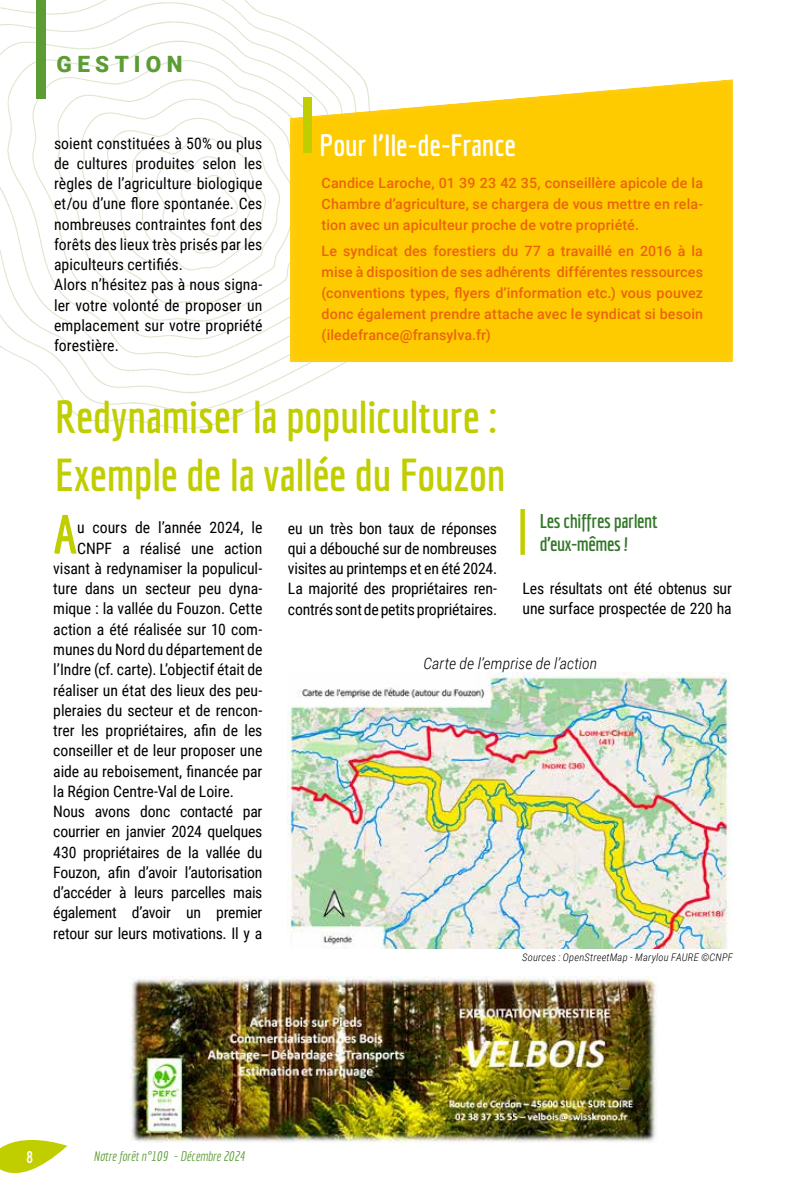
<style>
.page{position:relative;width:787px;height:1191px;background:#fff}
.page>*{position:absolute;margin:0;border:0;box-sizing:border-box;transform-origin:0 0}
.t1{font:700 53.85px "Economica";color:#c0ce00}
.t2{font:700 45px/58.2px "Economica";letter-spacing:-.005em;color:#c0ce00}
.t3{font:700 30px "Economica";letter-spacing:-.005em;color:#fff}
.t4{font:900 22.5px "Roboto";letter-spacing:.235em;color:#5c9c35}
.t5{font:700 19.5px/23.4px "Economica";letter-spacing:-.015em;color:#34762a}
.t6{font:700 16.5px "Economica";color:#fff}
.t7{font:15.75px/20.2px "Roboto Condensed";letter-spacing:-.005em;color:#000}
.t8{font:italic 300 15.75px "Roboto Condensed";letter-spacing:.005em;color:#000}
.t9{font:500 14.25px/21px "Roboto";letter-spacing:.01em;color:#ea640d;text-align:justify}
.t10{font:italic 13.5px "Economica";color:#5c9c35}
.t11{font:italic 300 10.5px "Roboto Condensed";letter-spacing:.02em;color:#000}
</style>
<div class="page">
<img style="left:0;top:0;width:393px;height:428px">
<div style="left:36px;top:0;width:10px;height:99px;background:#5c9c35"></div>
<div style="left:520px;top:509px;width:5px;height:46px;background:#c0ce00"></div>
<img style="left:288px;top:673px;width:443px;height:275px">
<img style="left:129px;top:976px;width:529px;height:167px">
<div style="left:289px;top:77px;width:446px;height:285px;background:#fff;opacity:.2"></div>
<div style="left:303px;top:98px;width:8px;height:55px;background:#c0ce00"></div>
<svg style="left:0;top:1140px;width:67px;height:34px"></svg>
<h3 class="t4" style="left:57px;top:48px;width:127px">GESTION</h3>
<p class="t7" style="left:54px;top:132px;width:210px">soient constituées à 50% ou plus de cultures produites selon les règles de l’agriculture biologique et/ou d’une flore spontanée. Ces nombreuses contraintes font des forêts des lieux très prisés par les apiculteurs certifiés.<br>Alors n’hésitez pas à nous signa&shy;ler votre volonté de proposer un emplacement sur votre propriété forestière.</p>
<h3 class="t3" style="left:319px;top:128px;width:198px">Pour l’Ile-de-France</h3>
<p class="t9" style="left:321px;top:172px;width:383px">Candice Laroche, 01 39 23 42 35, conseillère apicole de la Chambre d’agriculture, se chargera de vous mettre en rela&shy;tion avec un apiculteur proche de votre propriété.</p>
<p class="t9" style="left:321px;top:240px;width:383px">Le syndicat des forestiers du 77 a travaillé en 2016 à la mise à disposition de ses adhérents différentes ressources (conventions types, flyers d’information etc.) vous pouvez donc également prendre attache avec le syndicat si besoin (iledefrance@fransylva.fr)</p>
<h2 class="t2" style="left:55px;top:387px;width:452px">Redynamiser la populiculture :<br>Exemple de la vallée du Fouzon</h2>
<h1 class="t1" style="left:53px;top:503px;width:26px">A</h1>
<p class="t7" style="left:77px;top:517px;width:187px">u cours de l’année 2024, le</p>
<p class="t7" style="left:288px;top:517px;width:211px;text-align:justify">eu un très bon taux de réponses qui a débouché sur de nombreuses visites au printemps et en été 2024.<br>La majorité des propriétaires ren&shy;contrés sont de petits propriétaires.</p>
<p class="t5" style="left:539px;top:508px;width:119px">Les chiffres parlent d’eux-mêmes !</p>
<p class="t7" style="left:77px;top:537px;width:187px">CNPF a réalisé une action</p>
<p class="t7" style="left:53px;top:557px;width:211px">visant à redynamiser la populicul-</p>
<p class="t7" style="left:53px;top:578px;width:211px">ture dans un secteur peu dyna-</p>
<p class="t7" style="left:53px;top:598px;width:211px">mique : la vallée du Fouzon. Cette</p>
<p class="t7" style="left:53px;top:618px;width:211px">action a été réalisée sur 10 com-</p>
<p class="t7" style="left:53px;top:638px;width:211px">munes du Nord du département de</p>
<p class="t7" style="left:53px;top:659px;width:211px">l’Indre (cf. carte). L’objectif était de</p>
<p class="t7" style="left:53px;top:679px;width:211px">réaliser un état des lieux des peu-</p>
<p class="t7" style="left:53px;top:699px;width:211px">pleraies du secteur et de rencon-</p>
<p class="t7" style="left:53px;top:719px;width:211px">trer les propriétaires, afin de les</p>
<p class="t7" style="left:53px;top:740px;width:211px">conseiller et de leur proposer une</p>
<p class="t7" style="left:53px;top:760px;width:211px">aide au reboisement, financée par</p>
<p class="t7" style="left:53px;top:780px;width:182px">la Région Centre-Val de Loire.</p>
<p class="t7" style="left:53px;top:801px;width:211px">Nous avons donc contacté par</p>
<p class="t7" style="left:53px;top:821px;width:211px">courrier en janvier 2024 quelques</p>
<p class="t7" style="left:53px;top:841px;width:211px">430 propriétaires de la vallée du</p>
<p class="t7" style="left:53px;top:861px;width:211px">Fouzon, afin d’avoir l’autorisation</p>
<p class="t7" style="left:53px;top:882px;width:211px">d’accéder à leurs parcelles mais</p>
<p class="t7" style="left:53px;top:902px;width:211px">également d’avoir un premier</p>
<p class="t7" style="left:53px;top:922px;width:211px">retour sur leurs motivations. Il y a</p>
<p class="t7" style="left:522px;top:578px;width:211px">Les résultats ont été obtenus sur une surface prospectée de 220 ha</p>
<p class="t8" style="left:423px;top:652px;width:175px">Carte de l’emprise de l’action</p>
<p class="t6" style="left:26px;top:1147px;width:8px">8</p>
<p class="t10" style="left:94px;top:1148px;width:153px">Notre forêt n°109 - Décembre 2024</p>
<p class="t11" style="left:522px;top:950px;width:212px">Sources : OpenStreetMap - Marylou FAURE ©CNPF</p>
</div>
